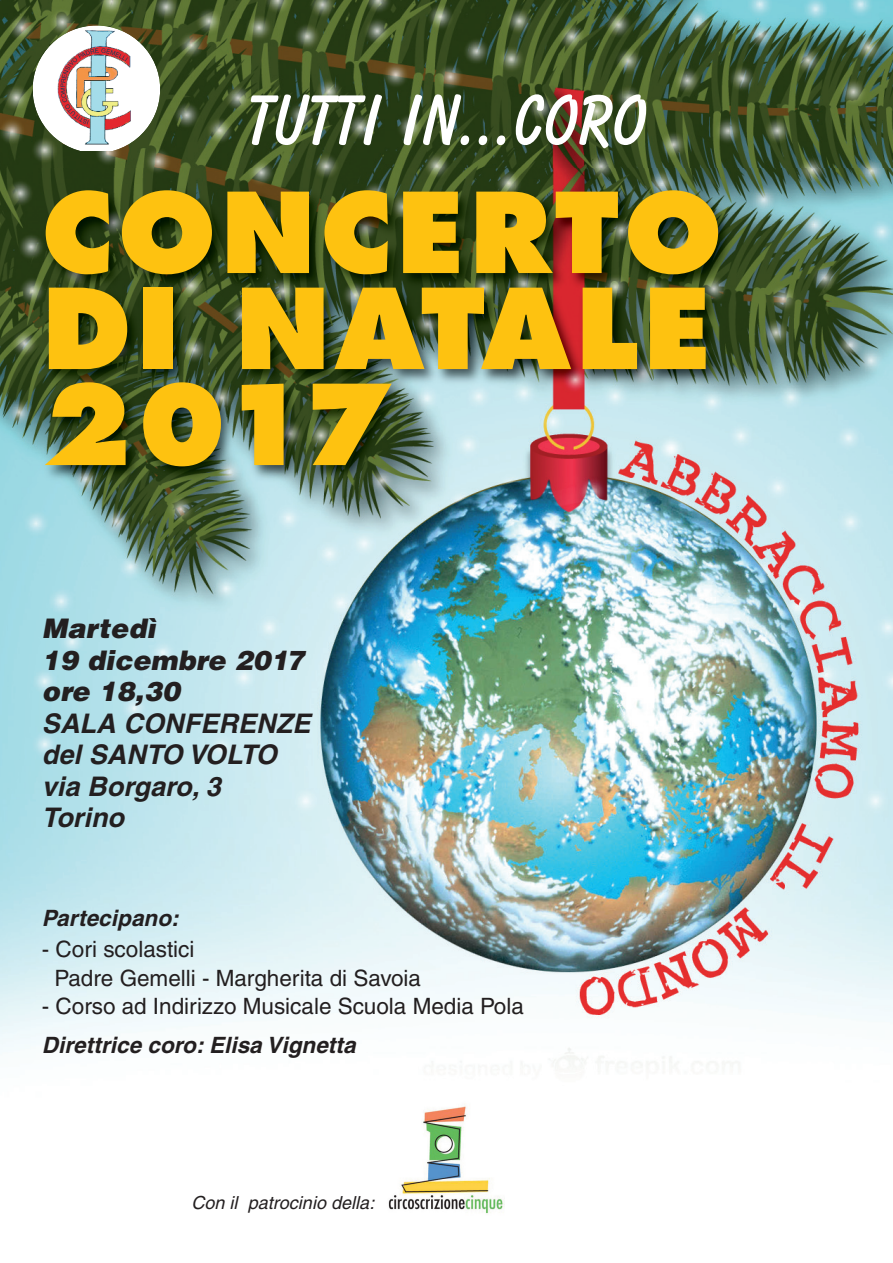
<style>
.page{position:relative;width:893px;height:1263px;background:#fff}
.page>*{position:absolute;margin:0;border:0;box-sizing:border-box;transform-origin:0 0}
.t1{font:800 108px/96px "Futura";letter-spacing:.05em;color:#fec210;text-align:justify}
.t2{font:700 72px "Balloon BT";color:#fff}
.t3{font:italic 700 27px/31.5px "Helvetica";color:#231f20}
.t4{font:italic 900 27px/31.5px "Helvetica";color:#231f20}
.t5{font:22.5px/28.5px "Helvetica";color:#231f20}
.t6{font:italic 700 22.5px "Helvetica";color:#231f20}
.t7{font:italic 18px "Helvetica";color:#231f20}
</style>
<div class="page">
<img style="left:0;top:0;width:893px;height:1066px">
<img style="left:0;top:168px;width:893px;height:407px">
<img style="left:33px;top:26px;width:127px;height:125px">
<img style="left:388px;top:1103px;width:117px;height:111px">
<h2 class="t2" style="left:248px;top:77px;width:402px">TUTTI IN...CORO</h2>
<h1 class="t1" style="left:42px;top:193px;width:681px">CONCERTO DI NATALE 2017</h1>
<p class="t4" style="left:42px;top:615px;width:268px">Martedì<br>19 dicembre 2017 ore 18,30</p>
<p class="t3" style="left:42px;top:710px;width:275px">SALA CONFERENZE del SANTO VOLTO via Borgaro,3<br>Torino</p>
<p class="t6" style="left:42px;top:909px;width:143px">Partecipano:</p>
<p class="t5" style="left:54px;top:937px;width:368px;text-indent:-12px">- Cori scolastici<br>Padre Gemelli - Margherita di Savoia</p>
<p class="t5" style="left:42px;top:994px;width:484px">- Corso ad Indirizzo Musicale Scuola Media Pola</p>
<p class="t6" style="left:42px;top:1037px;width:320px">Direttrice coro:Elisa Vignetta</p>
<p class="t7" style="left:191px;top:1196px;width:188px">Con il patrocinio della:</p>
</div>
